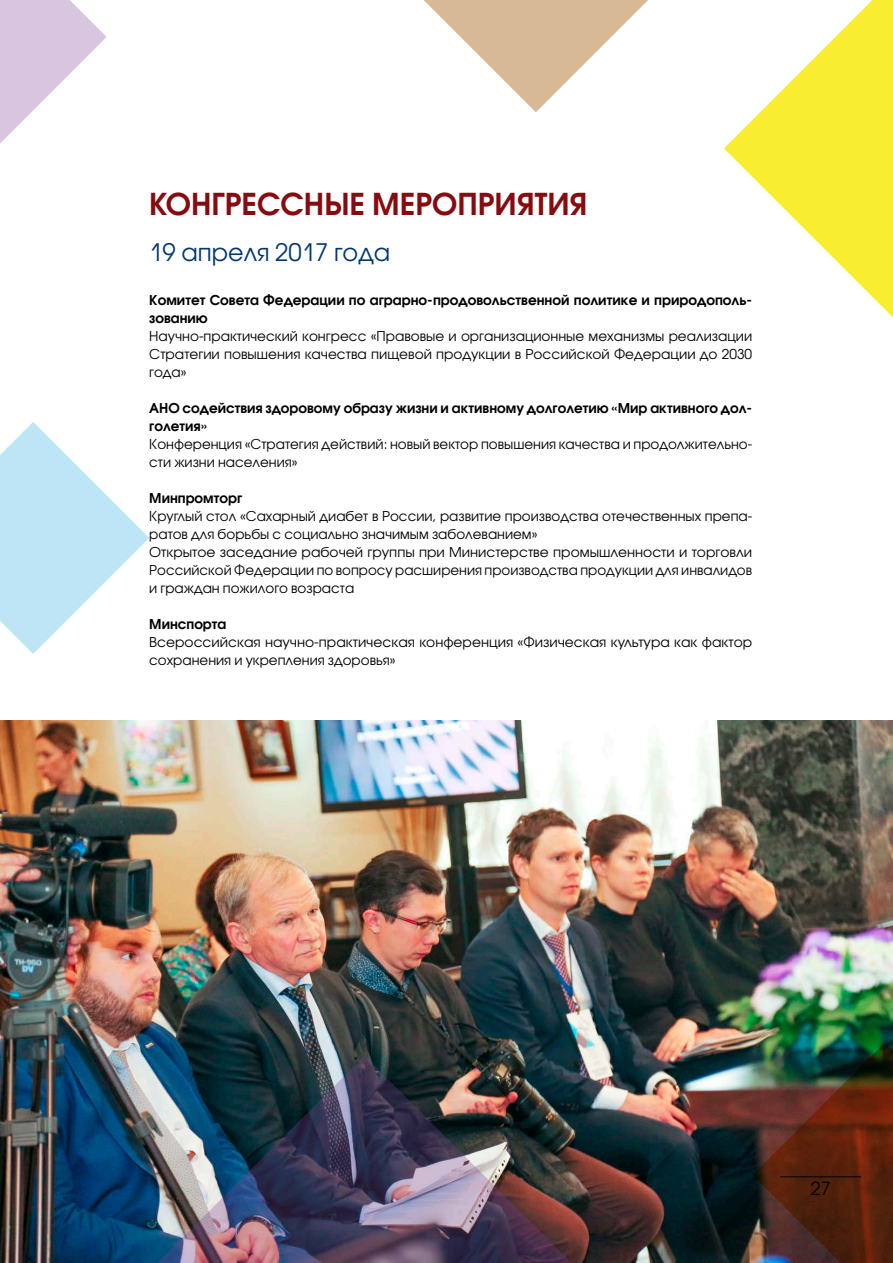
<style>
.page{position:relative;width:893px;height:1263px;background:#fff}
.page>*{position:absolute;margin:0;border:0;box-sizing:border-box;transform-origin:0 0}
.t1{font:700 30px "Avant Garde Gothic C";color:#870b0f}
.t2{font:24px "Avant Garde Gothic C";color:#003774}
.t3{font:18px "Avant Garde Gothic C";color:#000}
.t4{font:13.5px/18px "Avant Garde Gothic C";color:#000}
.t5{font:700 13.5px/18px "Avant Garde Gothic C";color:#000}
</style>
<div class="page">
<img style="left:0;top:721px;width:893px;height:541px">
<svg style="left:424px;top:0;width:224px;height:112px"></svg>
<img style="left:753px;top:1043px;width:140px;height:220px">
<svg style="left:724px;top:0;width:169px;height:317px"></svg>
<svg style="left:0;top:0;width:107px;height:144px"></svg>
<svg style="left:0;top:422px;width:149px;height:232px"></svg>
<img style="left:157px;top:1056px;width:414px;height:207px">
<hr style="left:780px;top:1176px;width:81px;height:1px;background:#000">
<h1 class="t1" style="left:149px;top:185px;width:440px">КОНГРЕССНЫЕ МЕРОПРИЯТИЯ</h1>
<h2 class="t2" style="left:149px;top:238px;width:242px">19 апреля 2017 года</h2>
<p class="t5" style="left:149px;top:291px;width:604px">Комитет Совета Федерации по аграрно-продовольственной политике и природополь&shy;зованию</p>
<p class="t4" style="left:149px;top:327px;width:604px;text-align:justify">Научно-практический конгресс «Правовые и организационные механизмы реализации Стратегии повышения качества пищевой продукции в Российской Федерации до 2030 года»</p>
<p class="t5" style="left:149px;top:399px;width:604px">АНО содействия здоровому образу жизни и активному долголетию «Мир активного дол&shy;голетия»</p>
<p class="t4" style="left:149px;top:435px;width:604px">Конференция «Стратегия действий: новый вектор повышения качества и продолжительно&shy;сти жизни населения»</p>
<p class="t5" style="left:149px;top:489px;width:94px">Минпромторг</p>
<p class="t4" style="left:149px;top:507px;width:604px">Круглый стол «Сахарный диабет в России, развитие производства отечественных препа&shy;ратов для борьбы с социально значимым заболеванием»<br>Открытое заседание рабочей группы при Министерстве промышленности и торговли Российской Федерации по вопросу расширения производства продукции для инвалидов и граждан пожилого возраста</p>
<p class="t5" style="left:149px;top:615px;width:79px">Минспорта</p>
<p class="t4" style="left:149px;top:633px;width:604px">Всероссийская научно-практическая конференция «Физическая культура как фактор сохранения и укрепления здоровья»</p>
<h3 class="t3" style="left:811px;top:1178px;width:21px">27</h3>
</div>
